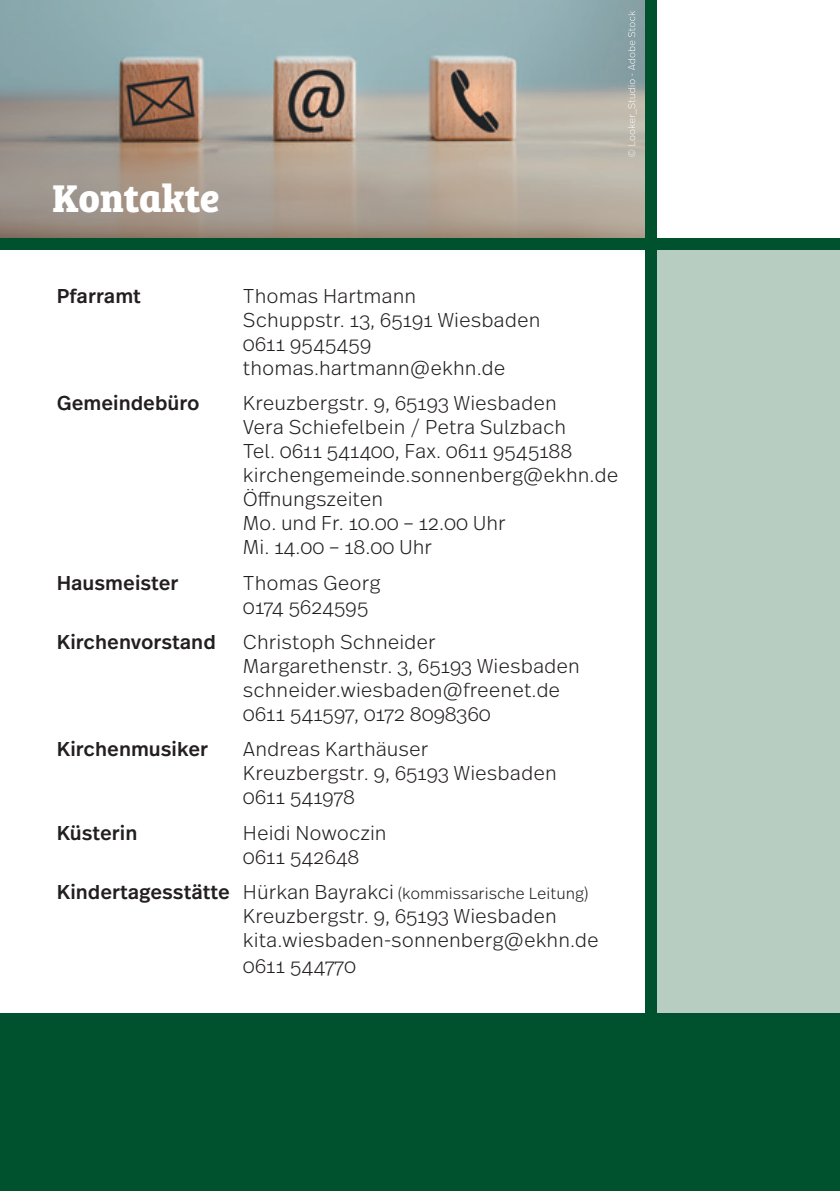
<style>
.page{position:relative;width:840px;height:1191px;background:#fff}
.page>*{position:absolute;margin:0;border:0;box-sizing:border-box;transform-origin:0 0}
.t1{font:700 40px "Bree Serif";color:#fff}
.t2{font:300 20px/24px "Real Text Pro";color:#231f20}
.t3{font:500 20px "Real Text Pro";color:#231f20}
.t4{font:300 16px "Real Text Pro";color:#231f20}
.s1{font-weight:500;font-size:20px}
.s2{font-size:20px}
</style>
<div class="page">
<img style="left:0;top:0;width:645px;height:239px">
<div style="left:652px;top:246px;width:187px;height:832px;background:#b8cdc1"></div>
<div style="left:0;top:239px;width:839px;height:11px;background:#00512d"></div>
<div style="left:645px;top:0;width:11px;height:1087px;background:#00512d"></div>
<div style="left:0;top:1013px;width:839px;height:178px;background:#00512d"></div>
<img style="left:627px;top:11px;width:9px;height:146px">
<h1 class="t1" style="left:52px;top:167px;width:169px">Kontakte</h1>
<p class="t3" style="left:57px;top:282px;width:86px">Pfarramt</p>
<p class="t2" style="left:243px;top:283px;width:299px">Thomas Hartmann<br>Schuppstr. 13, 65191 Wiesbaden<br>0611 9545459 thomas.hartmann@ekhn.de</p>
<p class="t3" style="left:57px;top:389px;width:144px">Gemeindebüro</p>
<p class="t2" style="left:243px;top:390px;width:376px">Kreuzbergstr. 9, 65193 Wiesbaden<br>Vera Schiefelbein / Petra Sulzbach<br>Tel. 0611 541400, Fax. 0611 9545188 kirchengemeinde.sonnenberg@ekhn.de<br>Öffnungszeiten<br>Mo. und Fr. 10.00 – 12.00 Uhr<br>Mi. 14.00 – 18.00 Uhr</p>
<p class="t3" style="left:57px;top:568px;width:123px">Hausmeister</p>
<p class="t2" style="left:243px;top:569px;width:139px">Thomas Georg<br>0174 5624595</p>
<p class="t3" style="left:57px;top:628px;width:160px">Kirchenvorstand</p>
<p class="t2" style="left:243px;top:629px;width:338px">Christoph Schneider<br>Margarethenstr. 3, 65193 Wiesbaden schneider.wiesbaden@freenet.de<br>0611 541597, 0172 8098360</p>
<p class="t3" style="left:57px;top:735px;width:153px">Kirchenmusiker</p>
<p class="t2" style="left:243px;top:736px;width:315px">Andreas Karthäuser<br>Kreuzbergstr. 9, 65193 Wiesbaden<br>0611 541978</p>
<p class="t3" style="left:57px;top:818px;width:82px">Küsterin</p>
<p class="t2" style="left:243px;top:819px;width:145px">Heidi Nowoczin<br>0611 542648</p>
<p class="t4" style="left:57px;top:882px;width:533px"><span class="s1">Kindertagesstätte</span> <span class="s2">Hürkan Bayrakci</span> (kommissarische Leitung)</p>
<p class="t2" style="left:243px;top:903px;width:357px">Kreuzbergstr. 9, 65193 Wiesbaden kita.wiesbaden-sonnenberg@ekhn.de</p>
<p class="t2" style="left:243px;top:953px;width:114px">0611 544770</p>
</div>
